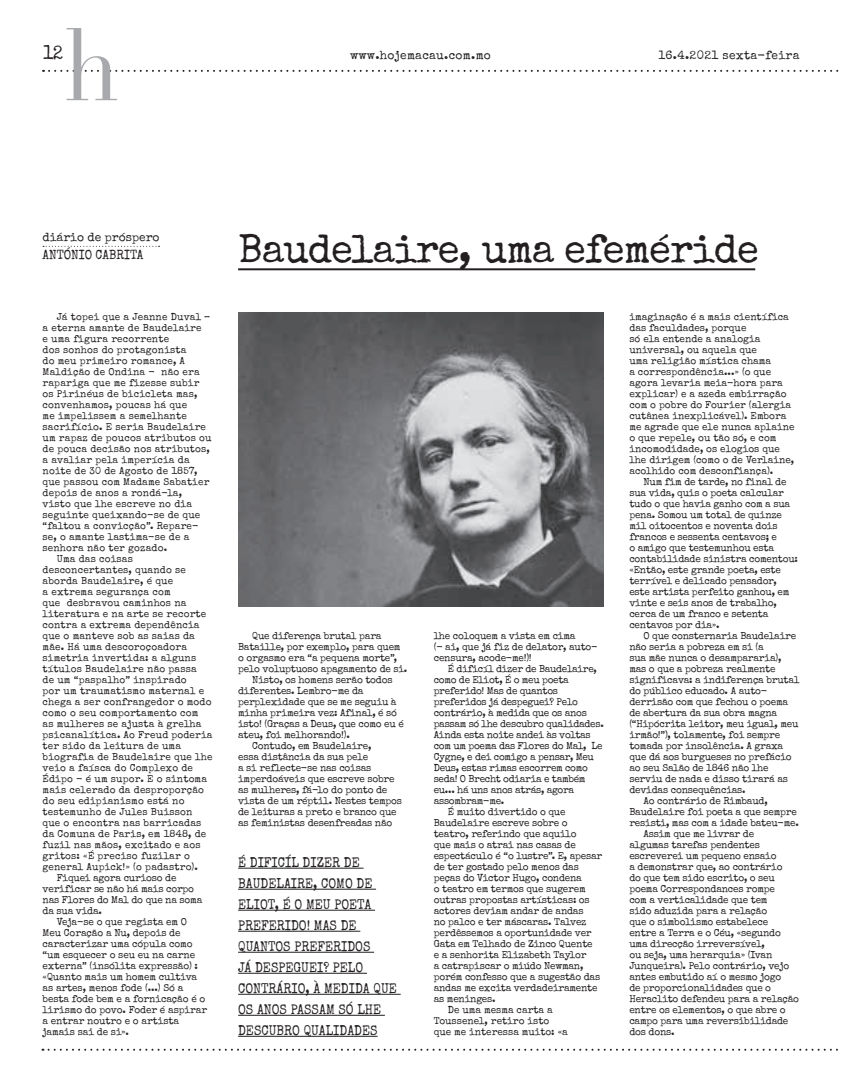
<style>
.page{position:relative;width:842px;height:1078px;background:#fff}
.page>*{position:absolute;margin:0;border:0;box-sizing:border-box;transform-origin:0 0}
.t1{font:100px "Didot";color:#a8a9ad;scale:.9 1}
.h-titulo{font:40px "Special Elite";letter-spacing:-.025em;color:#231f20}
.numero-pag{font:19.8px "Special Elite";color:#231f20;scale:.91 1}
.h-destaque{font:14px/21px "Special Elite";color:#231f20;scale:.9 1}
.h-autor{font:13.2px "Special Elite";color:#231f20;scale:.91 1}
.Datas{font:12px "Special Elite";letter-spacing:.025em;color:#231f20}
.Datas-2{font:12px "Special Elite";color:#231f20}
.H-Texto{font:10px/11px "Special Elite";letter-spacing:-.02em;color:#231f20}
.H-Texto-2{font:10px/11px "Special Elite";letter-spacing:.015em;color:#231f20}
.H-Texto-3{font:10px/11px "Special Elite";color:#231f20}
</style>
<div class="page">
<img style="left:238px;top:313px;width:366px;height:293px">
<svg style="left:49px;top:1048px;width:789px;height:2px"></svg>
<svg style="left:43px;top:70px;width:796px;height:2px"></svg>
<hr style="left:238px;top:268px;width:517px;height:2px;background:#231f20">
<svg style="left:43px;top:246px;width:117px;height:1px"></svg>
<hr style="left:238px;top:867px;width:126px;height:1px;background:#231f20">
<hr style="left:238px;top:888px;width:138px;height:1px;background:#231f20">
<hr style="left:238px;top:909px;width:137px;height:1px;background:#231f20">
<hr style="left:238px;top:930px;width:122px;height:1px;background:#231f20">
<hr style="left:238px;top:951px;width:136px;height:1px;background:#231f20">
<hr style="left:238px;top:972px;width:129px;height:1px;background:#231f20">
<hr style="left:238px;top:993px;width:163px;height:1px;background:#231f20">
<hr style="left:238px;top:1014px;width:147px;height:1px;background:#231f20">
<hr style="left:238px;top:1035px;width:140px;height:1px;background:#231f20">
<p class="t1" style="left:64px;top:6px;width:63px">h</p>
<p class="numero-pag" style="left:43px;top:40px;width:24px">12</p>
<p class="Datas" style="left:350px;top:47px;width:142px">www.hojemacau.com.mo</p>
<p class="Datas" style="left:658px;top:48px;width:143px">16.4.2021 sexta-feira</p>
<p class="Datas-2" style="left:42px;top:230px;width:119px">diário de próspero</p>
<p class="h-autor" style="left:43px;top:246px;width:112px">ANTÓNIO CABRITA</p>
<p class="H-Texto-2" style="left:43px;top:311px;width:171px;text-indent:14px">Já topei que a Jeanne Duval – a eterna amante de Baudelaire<br>e uma figura recorrente<br>dos sonhos do protagonista<br>do meu primeiro romance, A<br>Maldição de Ondina - não era rapariga que me fizesse subir os Pirinéus de bicicleta mas, convenhamos, poucas há que<br>me impelissem a semelhante sacrifício. E seria Baudelaire um rapaz de poucos atributos ou de pouca decisão nos atributos, a avaliar pela imperícia da noite de 30 de Agosto de 1857, que passou com Madame Sabatier depois de anos a rondá-la, visto que lhe escreve no dia seguinte queixando-se de que “faltou a convicção”. Repare&shy;se, o amante lastima-se de a senhora não ter gozado.</p>
<p class="H-Texto-2" style="left:43px;top:553px;width:171px;text-indent:14px">Uma das coisas desconcertantes, quando se aborda Baudelaire, é que<br>a extrema segurança com<br>que desbravou caminhos na literatura e na arte se recorte contra a extrema dependência que o manteve sob as saias da mãe. Há uma descoroçoadora simetria invertida: a alguns títulos Baudelaire não passa<br>de um “paspalho” inspirado<br>por um traumatismo maternal e chega a ser confrangedor o modo como o seu comportamento com<br>as mulheres se ajusta à grelha psicanalítica. Ao Freud poderia ter sido da leitura de uma biografia de Baudelaire que lhe veio a faísca do Complexo de<br>Édipo - é um supor. E o sintoma mais celerado da desproporção do seu edipianismo está no testemunho de Jules Buisson que o encontra nas barricadas da Comuna de Paris, em 1848, de fuzil nas mãos, excitado e aos gritos: «É preciso fuzilar o general Aupick!» (o padastro).</p>
<p class="H-Texto" style="left:43px;top:872px;width:161px;text-indent:14px">Fiquei agora curioso de verificar se não há mais corpo nas Flores do Mal do que na soma da sua vida.</p>
<p class="H-Texto" style="left:43px;top:916px;width:166px;text-indent:14px">Veja-se o que regista em O<br>Meu Coração a Nu, depois de caracterizar uma cópula como “um esquecer o seu eu na carne externa” (insólita expressão) : «Quanto mais um homem cultiva as artes, menos fode (...) Só a besta fode bem e a fornicação é o lirismo do povo. Foder é aspirar a entrar noutro e o artista jamais sai de si».</p>
<p class="h-titulo" style="left:239px;top:223px;width:522px">Baudelaire, uma efeméride</p>
<p class="H-Texto" style="left:238px;top:630px;width:171px;text-indent:14px">Que diferença brutal para<br>Bataille, por exemplo, para quem o orgasmo era “a pequena morte”, pelo voluptuoso apagamento de si.</p>
<p class="H-Texto" style="left:238px;top:674px;width:167px;text-indent:14px">Nisto, os homens serão todos diferentes. Lembro-me da perplexidade que se me seguiu à minha primeira vez: Afinal, é só isto! (Graças a Deus, que como eu é ateu, foi melhorando!).</p>
<p class="H-Texto" style="left:238px;top:740px;width:165px;text-indent:14px">Contudo, em Baudelaire,<br>essa distância da sua pele<br>a si reflecte-se nas coisas imperdoáveis que escreve sobre as mulheres, fá-lo do ponto de vista de um réptil. Nestes tempos de leituras a preto e branco que as feministas desenfreadas não</p>
<p class="h-destaque" style="left:238px;top:852px;width:178px">É DIFICÍL DIZER DE<br>BAUDELAIRE, COMO DE<br>ELIOT, É O MEU POETA<br>PREFERIDO! MAS DE<br>QUANTOS PREFERIDOS<br>JÁ DESPEGUEI? PELO<br>CONTRÁRIO, À MEDIDA QUE<br>OS ANOS PASSAM SÓ LHE<br>DESCUBRO QUALIDADES</p>
<p class="H-Texto" style="left:434px;top:630px;width:165px">lhe coloquem a vista em cima<br>(- ai, que já fiz de delator, auto&shy;censura, acode-me!)!</p>
<p class="H-Texto" style="left:434px;top:663px;width:172px;text-indent:14px">É dificíl dizer de Baudelaire, como de Eliot, É o meu poeta preferido! Mas de quantos preferidos já despeguei? Pelo contrário, à medida que os anos passam só lhe descubro qualidades.<br>Ainda esta noite andei às voltas com um poema das Flores do Mal, Le<br>Cygne, e dei comigo a pensar, Meu<br>Deus, estas rimas escorrem como seda! O Brecht odiaria e também eu... há uns anos atrás, agora assombram-me.</p>
<p class="H-Texto" style="left:434px;top:806px;width:170px;text-indent:14px">É muito divertido o que<br>Baudelaire escreve sobre o teatro, referindo que aquilo<br>que mais o atrai nas casas de espectáculo é “o lustre”. E, apesar de ter gostado pelo menos das peças do Victor Hugo, condena<br>o teatro em termos que sugerem outras propostas artísticas: os actores deviam andar de andas<br>no palco e ter máscaras. Talvez perdêssemos a oportunidade ver<br>Gata em Telhado de Zinco Quente<br>e a senhorita Elizabeth Taylor<br>a catrapiscar o miúdo Newman, porém confesso que a sugestão das andas me excita verdadeiramente as meninges.</p>
<p class="H-Texto-3" style="left:434px;top:1004px;width:136px;text-indent:14px">De uma mesma carta a<br>Toussenel, retiro isto que me interessa muito: «a</p>
<p class="H-Texto-3" style="left:629px;top:311px;width:167px">imaginação é a mais científica das faculdades, porque<br>só ela entende a analogia universal, ou aquela que<br>uma religião mística chama<br>a correspondência...» (o que agora levaria meia-hora para explicar) e a azeda embirração com o pobre do Fourier (alergia cutânea inexplicável). Embora me agrade que ele nunca aplaine o que repele, ou tão só, e com incomodidade, os elogios que lhe dirigem (como o de Verlaine, acolhido com desconfiança).</p>
<p class="H-Texto" style="left:629px;top:476px;width:170px;text-indent:14px">Num fim de tarde, no final de sua vida, quis o poeta calcular tudo o que havia ganho com a sua pena. Somou um total de quinze mil oitocentos e noventa dois francos e sessenta centavos; e<br>o amigo que testemunhou esta contabilidade sinistra comentou: «Então, este grande poeta, este terrível e delicado pensador, este artista perfeito ganhou, em vinte e seis anos de trabalho, cerca de um franco e setenta centavos por dia».</p>
<p class="H-Texto" style="left:629px;top:630px;width:172px;text-indent:14px">O que consternaria Baudelaire não seria a pobreza em si (a<br>sua mãe nunca o desampararia), mas o que a pobreza realmente significava: a indiferença brutal do público educado. A auto&shy;derrisão com que fechou o poema de abertura da sua obra magna (“Hipócrita leitor, meu igual, meu irmão!”), tolamente, foi sempre tomada por insolência. A graxa que dá aos burgueses no prefácio ao seu Salão de 1846 não lhe serviu de nada e disso tirará as devidas consequências.</p>
<p class="H-Texto" style="left:629px;top:795px;width:171px;text-indent:14px">Ao contrário de Rimbaud,<br>Baudelaire foi poeta a que sempre resisti, mas com a idade bateu-me.</p>
<p class="H-Texto" style="left:629px;top:828px;width:171px;text-indent:14px">Assim que me livrar de<br>algumas tarefas pendentes escreverei um pequeno ensaio<br>a demonstrar que, ao contrário<br>do que tem sido escrito, o seu poema Correspondances rompe<br>com a verticalidade que tem<br>sido aduzida para a relação<br>que o simbolismo estabelece<br>entre a Terra e o Céu, «segundo uma direcção irreversível,<br>ou seja, uma herarquia» (Ivan<br>Junqueira). Pelo contrário, vejo antes embutido aí o mesmo jogo<br>de proporcionalidades que o<br>Heraclito defendeu para a relação entre os elementos, o que abre o campo para uma reversibilidade dos dons.</p>
</div>
